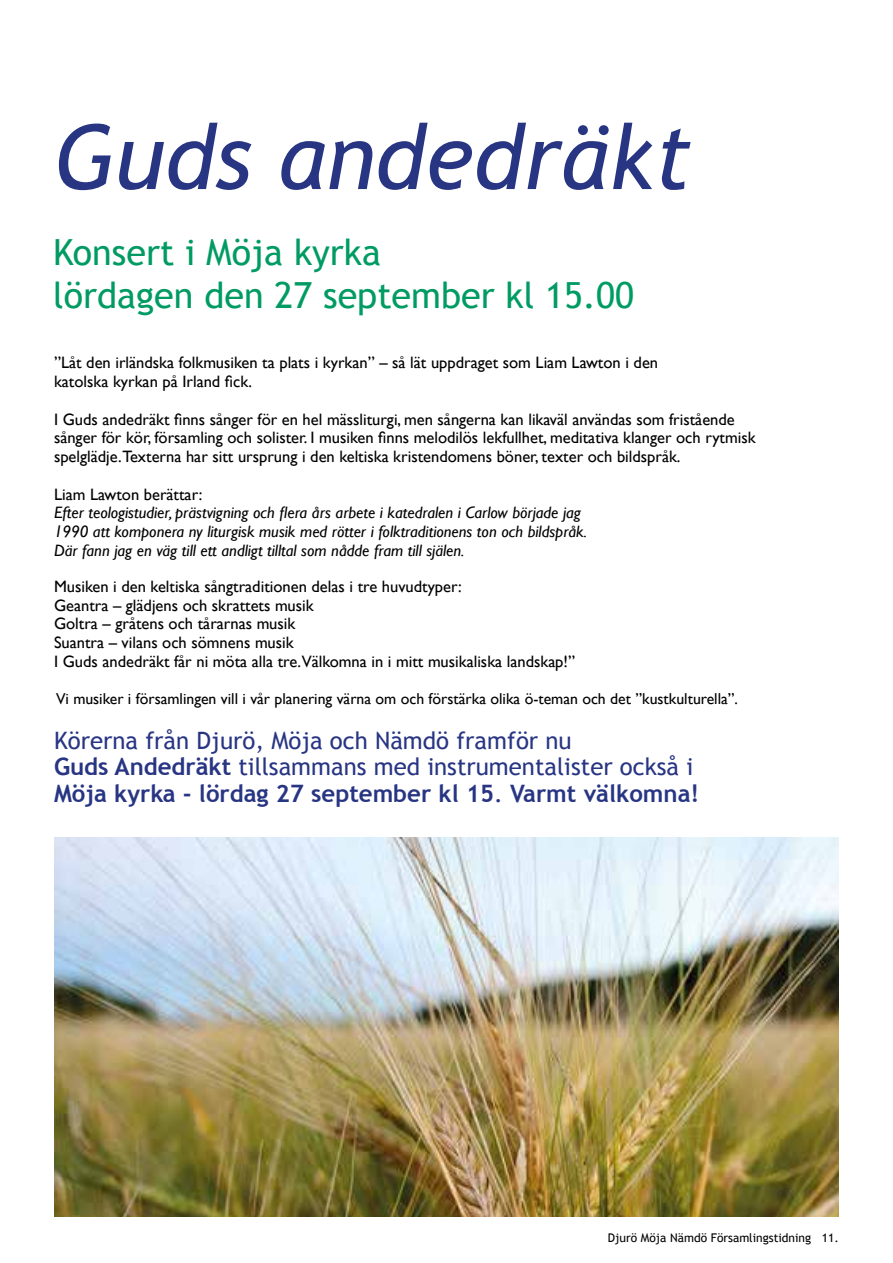
<style>
.page{position:relative;width:893px;height:1263px;background:#fff}
.page>*{position:absolute;margin:0;border:0;box-sizing:border-box;transform-origin:0 0}
.t1{font:italic 90px "Trebuchet MS";color:#283583}
.t2{font:36px/43.2px "Trebuchet MS";color:#009b63}
.t3{font:24px/26.4px "Trebuchet MS";color:#283583}
.t4{font:16.5px/18.8px "Gill Sans";color:#000}
.t5{font:italic 16.5px/18.8px "Gill Sans";color:#000}
.t6{font:15.75px "Gill Sans";color:#000}
.t7{font:12px "Trebuchet MS";color:#000}
.s1{font-weight:700}
</style>
<div class="page">
<img style="left:54px;top:837px;width:785px;height:380px">
<h1 class="t1" style="left:54px;top:104px;width:639px">Guds andedräkt</h1>
<h2 class="t2" style="left:53px;top:231px;width:582px">Konsert i Möja kyrka<br>lördagen den 27 september kl 15.00</h2>
<p class="t4" style="left:54px;top:353px;width:606px">”Låt den irländska folkmusiken ta plats i kyrkan” – så lät uppdraget som Liam Lawton i den katolska kyrkan på Irland fick.</p>
<p class="t4" style="left:54px;top:409px;width:703px">I Guds andedräkt finns sånger för en hel mässliturgi, men sångerna kan likaväl användas som fristående sånger för kör, församling och solister. I musiken finns melodilös lekfullhet, meditativa klanger och rytmisk spelglädje.Texterna har sitt ursprung i den keltiska kristendomens böner, texter och bildspråk.</p>
<p class="t4" style="left:54px;top:484px;width:150px">Liam Lawton berättar:</p>
<p class="t5" style="left:54px;top:503px;width:535px">Efter teologistudier, prästvigning och flera års arbete i katedralen i Carlow började jag<br>1990 att komponera ny liturgisk musik med rötter i folktraditionens ton och bildspråk.<br>Där fann jag en väg till ett andligt tilltal som nådde fram till själen.</p>
<p class="t4" style="left:54px;top:577px;width:523px">Musiken i den keltiska sångtraditionen delas i tre huvudtyper:<br>Geantra – glädjens och skrattets musik<br>Goltra – gråtens och tårarnas musik<br>Suantra – vilans och sömnens musik<br>I Guds andedräkt får ni möta alla tre.Välkomna in i mitt musikaliska landskap!”</p>
<p class="t6" style="left:56px;top:689px;width:683px">Vi musiker i församlingen vill i vår planering värna om och förstärka olika ö-teman och det ”kustkulturella”.</p>
<h3 class="t3" style="left:54px;top:727px;width:647px">Körerna från Djurö, Möja och Nämdö framför nu<br><span class="s1">Guds Andedräkt</span> tillsammans med instrumentalister också i<br><span class="s1">Möja kyrka - lördag 27 september kl 15</span>. <span class="s1">Varmt välkomna!</span></h3>
<p class="t7" style="left:608px;top:1231px;width:233px">Djurö Möja Nämdö Församlingstidning 11.</p>
</div>
